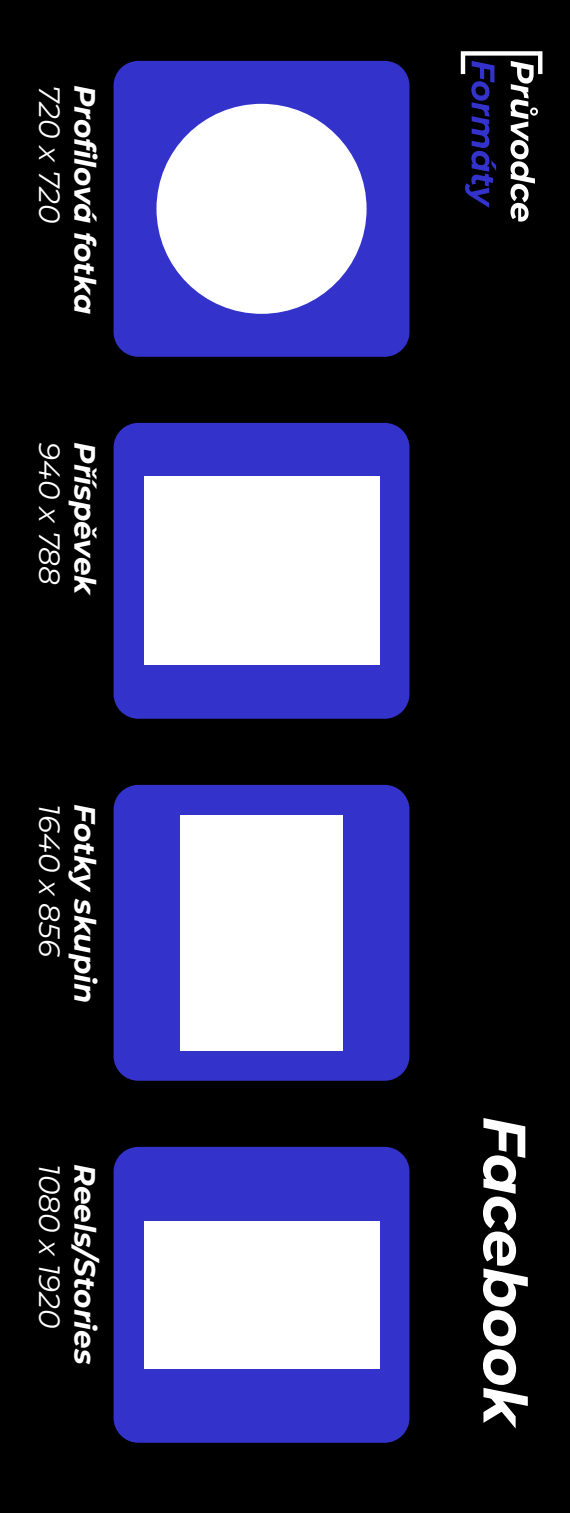
<style>
.page{position:relative;width:570px;height:1513px;background:#fff}
.page>*{position:absolute;margin:0;border:0;box-sizing:border-box;transform-origin:0 0}
.t1{font:italic 700 59.68px "Montserrat";color:#fff}
.t2{font:italic 700 29.4px "Montserrat";color:#fff}
.t3{font:italic 29.4px "Montserrat";color:#fff}
</style>
<div class="page">
<div style="left:0;top:0;width:570px;height:1512px;background:#000"></div>
<svg style="left:460px;top:51px;width:82px;height:170px"></svg>
<div style="left:113px;top:61px;width:296px;height:296px;background:#33c;border-radius:25px"></div>
<div style="left:156px;top:104px;width:210px;height:210px;background:#fff;border-radius:50%"></div>
<div style="left:113px;top:423px;width:296px;height:295px;background:#33c;border-radius:25px"></div>
<div style="left:144px;top:476px;width:235px;height:189px;background:#fff"></div>
<div style="left:113px;top:784px;width:296px;height:296px;background:#33c;border-radius:25px"></div>
<div style="left:180px;top:815px;width:163px;height:235px;background:#fff"></div>
<div style="left:113px;top:1146px;width:296px;height:296px;background:#33c;border-radius:25px"></div>
<div style="left:144px;top:1220px;width:235px;height:148px;background:#fff"></div>
<p class="t3" style="left:69px;top:85px;width:140px;rotate:90deg">720 x 720</p>
<p class="t2" style="left:105px;top:85px;width:230px;rotate:90deg">Profilová fotka</p>
<p class="t3" style="left:69px;top:442px;width:144px;rotate:90deg">940 x 788</p>
<p class="t2" style="left:105px;top:442px;width:155px;rotate:90deg">Příspěvek</p>
<p class="t3" style="left:69px;top:804px;width:154px;rotate:90deg">1640 x 856</p>
<p class="t2" style="left:105px;top:804px;width:200px;rotate:90deg">Fotky skupin</p>
<p class="t3" style="left:69px;top:1163px;width:166px;rotate:90deg">1080 x 1920</p>
<p class="t2" style="left:105px;top:1163px;width:202px;rotate:90deg">Reels/Stories</p>
<h1 class="t1" style="left:544px;top:1116px;width:314px;rotate:90deg">Facebook</h1>
</div>
